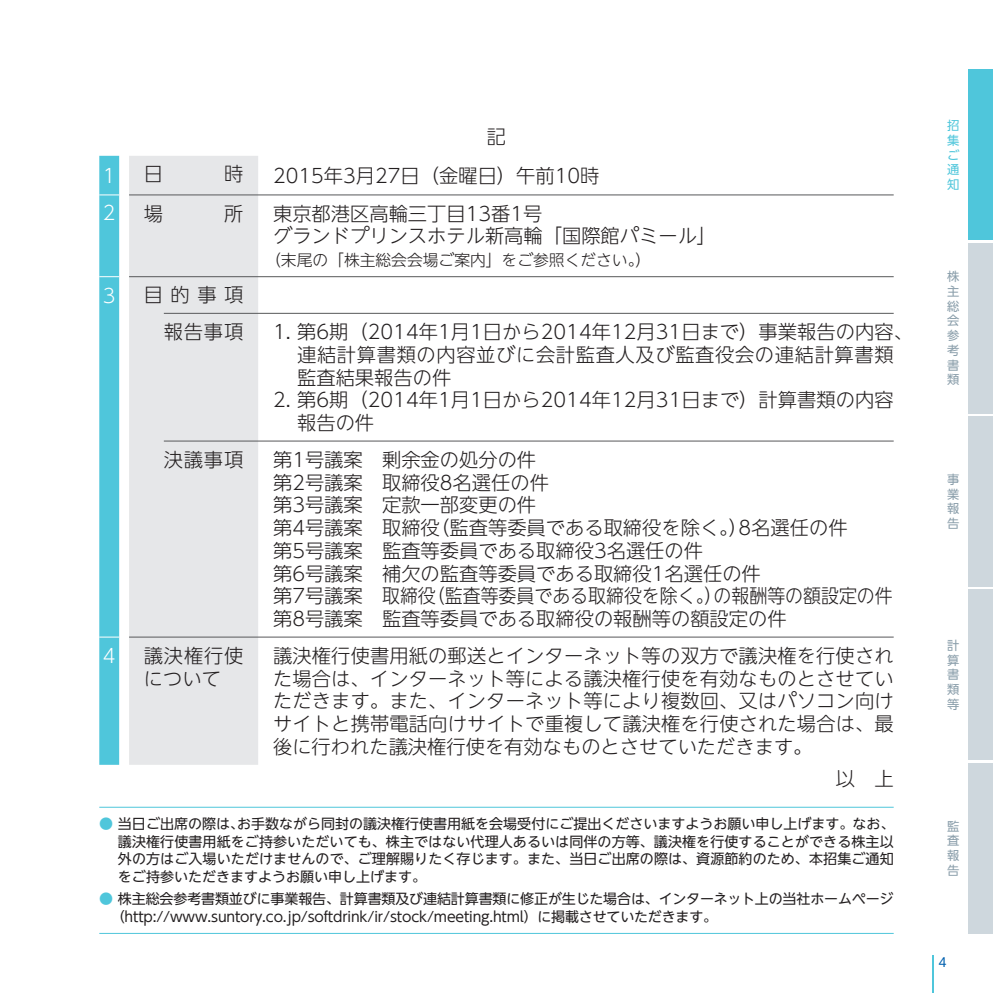
<style>
.page{position:relative;width:993px;height:993px;background:#fff}
.page>*{position:absolute;margin:0;border:0;box-sizing:border-box;transform-origin:0 0}
.t1{font:19.25px/22.8px "UD Shin Go NT Pro Light 90 msp RKSJ H";color:#231f20}
.t2{font:19.25px/22.8px "UD Shin Go NT Pro Light 90 msp RKSJ H";letter-spacing:.04em;color:#231f20}
.t3{font:19.25px/36.6px "UD Shin Go NT Pro Light 90 msp RKSJ H";letter-spacing:.215em;color:#231f20;text-align:right}
.t4{font:19.25px "UD Shin Go NT Pro Light 90 msp RKSJ H";color:#fff}
.t5{font:15.75px "UD Shin Go NT Pro Light 90 msp RKSJ H";color:#231f20}
.t6{font:14px/17.5px "UD Shin Go NT Pro Regular 90 msp RKSJ H";letter-spacing:-.01em;color:#231f20;text-align:justify}
.t7{font:12.42px "UD Shin Go NT Pro Regular 90 msp RKSJ H";color:#0160ae}
.t8{font:12.25px/14.7px "UD Shin Go NT Pro Regular 90 msp RKSJ V";color:#8a9eaa;text-align:justify}
.t9{font:12.25px/14.7px "UD Shin Go NT Pro Regular 90 msp RKSJ V";color:#4fc6db;text-align:justify}
.s1{color:#4fc6db}
</style>
<div class="page">
<div style="left:129px;top:156px;width:129px;height:608px;background:#e6e7e9"></div>
<hr style="left:129px;top:194px;width:764px;height:1px;background:#57585a">
<hr style="left:129px;top:276px;width:764px;height:1px;background:#57585a">
<hr style="left:129px;top:636px;width:764px;height:1px;background:#57585a">
<div style="left:99px;top:156px;width:20px;height:608px;background:#4fc6db"></div>
<hr style="left:164px;top:313px;width:729px;height:1px;background:#57585a">
<hr style="left:164px;top:440px;width:729px;height:1px;background:#57585a">
<hr style="left:99px;top:806px;width:794px;height:1px;background:#4fc6db">
<hr style="left:99px;top:932px;width:794px;height:1px;background:#4fc6db">
<hr style="left:931px;top:955px;width:2px;height:37px;background:#4fc6db">
<div style="left:967px;top:69px;width:25px;height:171px;background:#4fc6db"></div>
<div style="left:967px;top:243px;width:25px;height:170px;background:#ced7dd"></div>
<div style="left:967px;top:416px;width:25px;height:170px;background:#ced7dd"></div>
<div style="left:967px;top:589px;width:25px;height:170px;background:#ced7dd"></div>
<div style="left:967px;top:762px;width:25px;height:171px;background:#ced7dd"></div>
<p class="t1" style="left:486px;top:127px;width:21px">記</p>
<p class="t4" style="left:103px;top:168px;width:14px">1</p>
<p class="t1" style="left:273px;top:167px;width:328px">2015年3月27日（金曜日）午前10時</p>
<p class="t4" style="left:103px;top:206px;width:14px">2</p>
<p class="t1" style="left:273px;top:204px;width:444px">東京都港区高輪三丁目13番1号<br>グランドプリンスホテル新高輪「国際館パミール」</p>
<p class="t5" style="left:265px;top:254px;width:387px">（末尾の「株主総会会場ご案内」をご参照ください。）</p>
<p class="t4" style="left:103px;top:288px;width:14px">3</p>
<p class="t3" style="left:144px;top:279px;width:101px">目的事項報告事項</p>
<p class="t1" style="left:297px;top:323px;width:617px;text-indent:-24px">1. 第6期（2014年1月1日から2014年12月31日まで）事業報告の内容、連結計算書類の内容並びに会計監査人及び監査役会の連結計算書類監査結果報告の件</p>
<p class="t1" style="left:297px;top:391px;width:598px;text-indent:-24px">2. 第6期（2014年1月1日から2014年12月31日まで）計算書類の内容報告の件</p>
<p class="t1" style="left:164px;top:450px;width:81px">決議事項</p>
<p class="t1" style="left:273px;top:450px;width:621px">第1号議案　剰余金の処分の件<br>第2号議案　取締役8名選任の件<br>第3号議案　定款一部変更の件<br>第4号議案　取締役（監査等委員である取締役を除く。）8名選任の件<br>第5号議案　監査等委員である取締役3名選任の件<br>第6号議案　補欠の監査等委員である取締役1名選任の件<br>第7号議案　取締役（監査等委員である取締役を除く。）の報酬等の額設定の件第8号議案　監査等委員である取締役の報酬等の額設定の件</p>
<p class="t4" style="left:103px;top:648px;width:14px">4</p>
<p class="t2" style="left:144px;top:646px;width:101px">議決権行使について</p>
<p class="t1" style="left:273px;top:646px;width:622px;text-align:justify">議決権行使書用紙の郵送とインターネット等の双方で議決権を行使された場合は、インターネット等による議決権行使を有効なものとさせていただきます。また、インターネット等により複数回、又はパソコン向けサイトと携帯電話向けサイトで重複して議決権を行使された場合は、最後に行われた議決権行使を有効なものとさせていただきます。</p>
<p class="t1" style="left:835px;top:769px;width:59px">以　上</p>
<p class="t6" style="left:118px;top:816px;width:778px;text-indent:-19px"><span class="s1">●</span> 当日ご出席の際は、お手数ながら同封の議決権行使書用紙を会場受付にご提出くださいますようお願い申し上げます。なお、議決権行使書用紙をご持参いただいても、株主ではない代理人あるいは同伴の方等、議決権を行使することができる株主以外の方はご入場いただけませんので、ご理解賜りたく存じます。また、当日ご出席の際は、資源節約のため、本招集ご通知をご持参いただきますようお願い申し上げます。</p>
<p class="t6" style="left:111px;top:891px;width:784px;text-indent:-11px"><span class="s1">●</span> 株主総会参考書類並びに事業報告、計算書類及び連結計算書類に修正が生じた場合は、インターネット上の当社ホームページ（http://www.suntory.co.jp/softdrink/ir/stock/meeting.html）に掲載させていただきます。</p>
<p class="t9" style="left:946px;top:120px;width:14px">招集ご通知</p>
<p class="t8" style="left:946px;top:271px;width:14px">株主総会参考書類</p>
<p class="t8" style="left:946px;top:473px;width:13px">事業報告</p>
<p class="t8" style="left:946px;top:639px;width:13px">計算書類等</p>
<p class="t8" style="left:946px;top:820px;width:13px">監査報告</p>
<p class="t7" style="left:938px;top:956px;width:10px">4</p>
</div>
